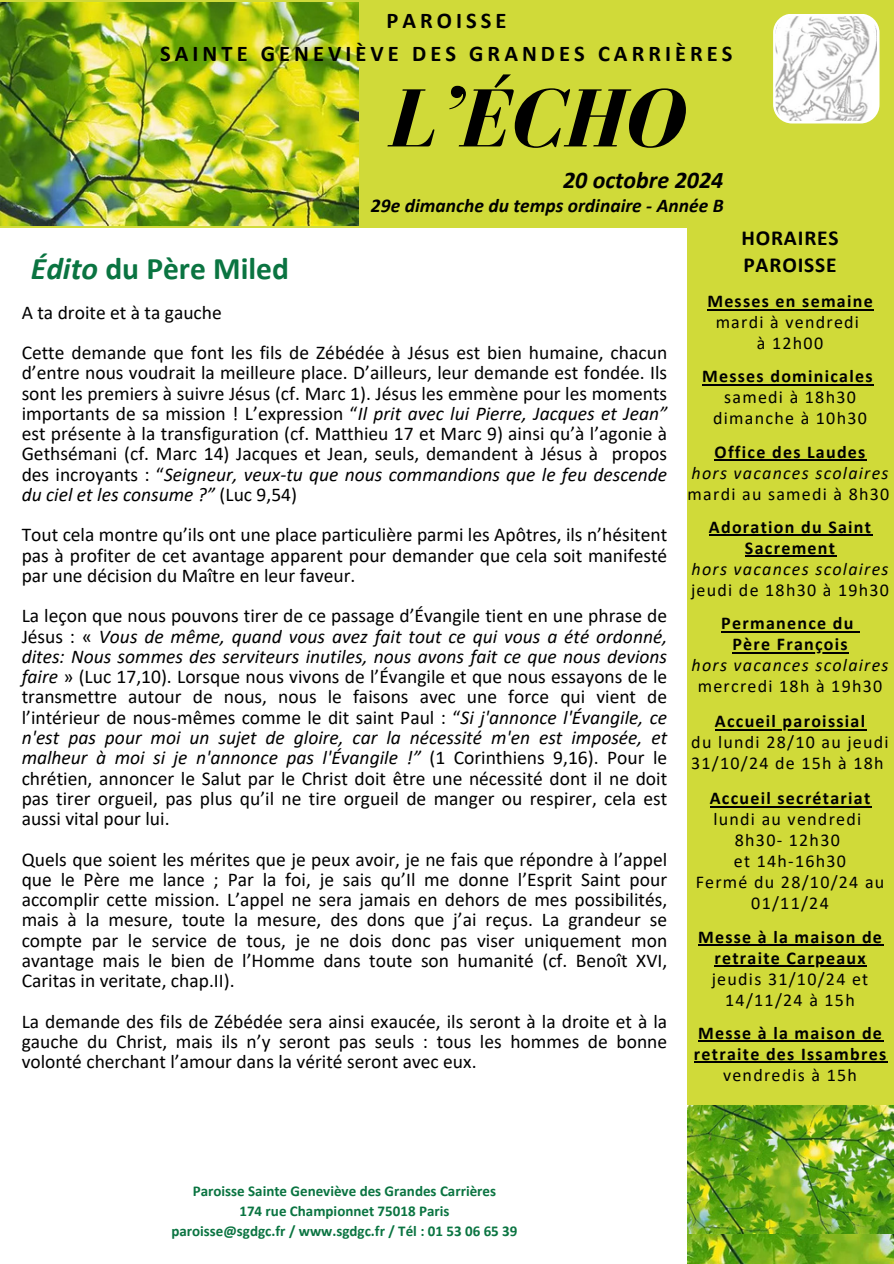
<style>
.page{position:relative;width:894px;height:1264px;background:#fff}
.page>*{position:absolute;margin:0;border:0;box-sizing:border-box;transform-origin:0 0}
.t1{font:italic 700 84.9px "Bodoni FLF";color:#000}
.t2{font:700 31.5px "Calibri";color:#0a7441}
.t3{font:italic 700 24px "Calibri";color:#000}
.t4{font:700 22.5px/32.7px "Calibri";letter-spacing:.18em;color:#000;text-align:center}
.t5{font:700 21.45px/27px "Calibri";letter-spacing:.04em;color:#000}
.t6{font:19.5px/20.2px "Calibri";color:#000;text-align:justify}
.t7{font:italic 700 19.5px "Calibri";color:#000}
.t8{font:700 18px/21px "Calibri";letter-spacing:.07em;color:#000;text-align:center}
.t9{font:18px/21px "Calibri";letter-spacing:.07em;color:#000}
.t10{font:italic 18px "Calibri";letter-spacing:.07em;color:#000}
.t11{font:700 15px "Calibri";color:#0a7441}
.s1{font-style:italic}
.s2{font-weight:400}
</style>
<div class="page">
<div style="left:0;top:0;width:892px;height:228px;background:#d0da39"></div>
<svg style="left:773px;top:14px;width:106px;height:109px"></svg>
<div style="left:687px;top:223px;width:206px;height:1040px;background:#d0da39"></div>
<img style="left:687px;top:1233px;width:206px;height:30px">
<img style="left:0;top:2px;width:358px;height:223px">
<img style="left:687px;top:1105px;width:206px;height:128px">
<hr style="left:707px;top:309px;width:166px;height:1px;background:#000">
<hr style="left:702px;top:384px;width:171px;height:2px;background:#000">
<hr style="left:714px;top:459px;width:152px;height:2px;background:#000">
<hr style="left:708px;top:534px;width:164px;height:2px;background:#000">
<hr style="left:744px;top:555px;width:92px;height:2px;background:#000">
<hr style="left:721px;top:631px;width:133px;height:1px;background:#000">
<hr style="left:732px;top:652px;width:116px;height:1px;background:#000">
<hr style="left:714px;top:729px;width:152px;height:1px;background:#000">
<hr style="left:709px;top:806px;width:162px;height:1px;background:#000">
<hr style="left:698px;top:944px;width:185px;height:2px;background:#000">
<hr style="left:714px;top:965px;width:152px;height:2px;background:#000">
<hr style="left:698px;top:1040px;width:185px;height:2px;background:#000">
<hr style="left:693px;top:1061px;width:194px;height:2px;background:#000">
<p class="t4" style="left:160px;top:6px;width:573px">PAROISSE<br>SAINTE GENEVIÈVE DES GRANDES CARRIÈRES</p>
<p class="t1" style="left:388px;top:73px;width:296px">L’ÉCHO</p>
<p class="t3" style="left:563px;top:170px;width:162px">20 octobre 2024</p>
<p class="t7" style="left:371px;top:198px;width:354px">29e dimanche du temps ordinaire - Année B</p>
<p class="t2" style="left:31px;top:255px;width:259px"><span class="s1">Édito</span> du Père Miled</p>
<h3 class="t6" style="left:22px;top:303px;width:201px">A ta droite et à ta gauche</h3>
<p class="t6" style="left:22px;top:344px;width:647px">Cette demande que font les fils de Zébédée à Jésus est bien humaine, chacun d’entre nous voudrait la meilleure place. D’ailleurs, leur demande est fondée. Ils sont les premiers à suivre Jésus (cf. Marc 1). Jésus les emmène pour les moments importants de sa mission ! L’expression “<span class="s1">Il prit avec lui Pierre, Jacques et Jean” </span>est présente à la transfiguration (cf. Matthieu 17 et Marc 9) ainsi qu’à l’agonie à Gethsémani (cf. Marc 14) Jacques et Jean, seuls, demandent à Jésus à propos des incroyants : “<span class="s1">Seigneur, veux-tu que nous commandions que le feu descende du ciel et les consume ?”</span> (Luc 9,54)</p>
<h1 class="t6" style="left:22px;top:526px;width:647px">Tout cela montre qu’ils ont une place particulière parmi les Apôtres, ils n’hésitent pas à profiter de cet avantage apparent pour demander que cela soit manifesté par une décision du Maître en leur faveur.</h1>
<h4 class="t6" style="left:22px;top:607px;width:647px">La leçon que nous pouvons tirer de ce passage d’Évangile tient en une phrase de Jésus : « <span class="s1">Vous de même, quand vous avez fait tout ce qui vous a été ordonné, dites: Nous sommes des serviteurs inutiles, nous avons fait ce que nous devions faire</span> » (Luc 17,10). Lorsque nous vivons de l’Évangile et que nous essayons de le transmettre autour de nous, nous le faisons avec une force qui vient de l’intérieur de nous-mêmes comme le dit saint Paul : “<span class="s1">Si j'annonce l'Évangile, ce n'est pas pour moi un sujet de gloire, car la nécessité m'en est imposée, et malheur à moi si je n'annonce pas l'Évangile !”</span> (1 Corinthiens 9,16). Pour le chrétien, annoncer le Salut par le Christ doit être une nécessité dont il ne doit pas tirer orgueil, pas plus qu’il ne tire orgueil de manger ou respirer, cela est aussi vital pour lui.</h4>
<h6 class="t6" style="left:22px;top:850px;width:647px">Quels que soient les mérites que je peux avoir, je ne fais que répondre à l’appel que le Père me lance ; Par la foi, je sais qu’Il me donne l’Esprit Saint pour accomplir cette mission. L’appel ne sera jamais en dehors de mes possibilités, mais à la mesure, toute la mesure, des dons que j’ai reçus. La grandeur se compte par le service de tous, je ne dois donc pas viser uniquement mon avantage mais le bien de l’Homme dans toute son humanité (cf. Benoît XVI, Caritas in veritate, chap.II).</h6>
<h5 class="t6" style="left:22px;top:1012px;width:647px">La demande des fils de Zébédée sera ainsi exaucée, ils seront à la droite et à la gauche du Christ, mais ils n’y seront pas seuls : tous les hommes de bonne volonté cherchant l’amour dans la vérité seront avec eux.</h5>
<p class="t5" style="left:741px;top:226px;width:99px">HORAIRES<br>PAROISSE</p>
<p class="t8" style="left:707px;top:292px;width:167px">Messes en semaine</p>
<p class="t9" style="left:715px;top:313px;width:145px">mardi à vendredi</p>
<p class="t9" style="left:756px;top:334px;width:68px">à 12h00</p>
<p class="t8" style="left:702px;top:367px;width:172px">Messes dominicales</p>
<p class="t9" style="left:724px;top:388px;width:133px">samedi à 18h30</p>
<p class="t9" style="left:713px;top:409px;width:155px">dimanche à 10h30</p>
<p class="t8" style="left:714px;top:442px;width:152px">Office des Laudes</p>
<p class="t10" style="left:691px;top:465px;width:198px">hors vacances scolaires</p>
<p class="t9" style="left:687px;top:484px;width:203px">mardi au samedi à 8h30</p>
<p class="t8" style="left:708px;top:518px;width:164px">Adoration du Saint<br>Sacrement</p>
<p class="t10" style="left:691px;top:561px;width:198px">hors vacances scolaires</p>
<p class="t9" style="left:690px;top:581px;width:199px">jeudi de 18h30 à 19h30</p>
<p class="t8" style="left:721px;top:614px;width:133px">Permanence du</p>
<p class="t8" style="left:732px;top:635px;width:117px">Père François</p>
<p class="t10" style="left:691px;top:657px;width:198px">hors vacances scolaires</p>
<p class="t9" style="left:697px;top:677px;width:186px">mercredi 18h à 19h30</p>
<p class="t8" style="left:714px;top:712px;width:152px">Accueil paroissial</p>
<p class="t9" style="left:690px;top:733px;width:199px">du lundi 28/10 au jeudi<br>31/10/24 de 15h à 18h</p>
<p class="t8" style="left:709px;top:789px;width:162px">Accueil secrétariat</p>
<p class="t9" style="left:713px;top:810px;width:149px">lundi au vendredi</p>
<p class="t9" style="left:734px;top:831px;width:106px">8h30- 12h30</p>
<p class="t9" style="left:733px;top:852px;width:114px">et 14h-16h30</p>
<p class="t9" style="left:695px;top:873px;width:190px;text-align:center">Fermé du 28/10/24 au<br>01/11/24</p>
<p class="t8" style="left:698px;top:927px;width:185px">Messe à la maison de</p>
<p class="t8" style="left:711px;top:948px;width:158px;text-align:left">retraite Carpeaux <span class="s2">jeudis 31/10/24 et</span></p>
<p class="t8" style="left:698px;top:984px;width:185px;line-height:33.3px"><span class="s2">14/11/24 à 15h<br></span>Messe à la maison de</p>
<p class="t8" style="left:693px;top:1044px;width:194px">retraite des Issambres <span class="s2">vendredis à 15h</span></p>
<p class="t11" style="left:193px;top:1184px;width:305px">Paroisse Sainte Geneviève des Grandes Carrières</p>
<p class="t11" style="left:239px;top:1204px;width:211px">174 rue Championnet 75018 Paris</p>
<p class="t11" style="left:171px;top:1224px;width:347px">paroisse@sgdgc.fr / www.sgdgc.fr / Tél : 01 53 06 65 39</p>
</div>
